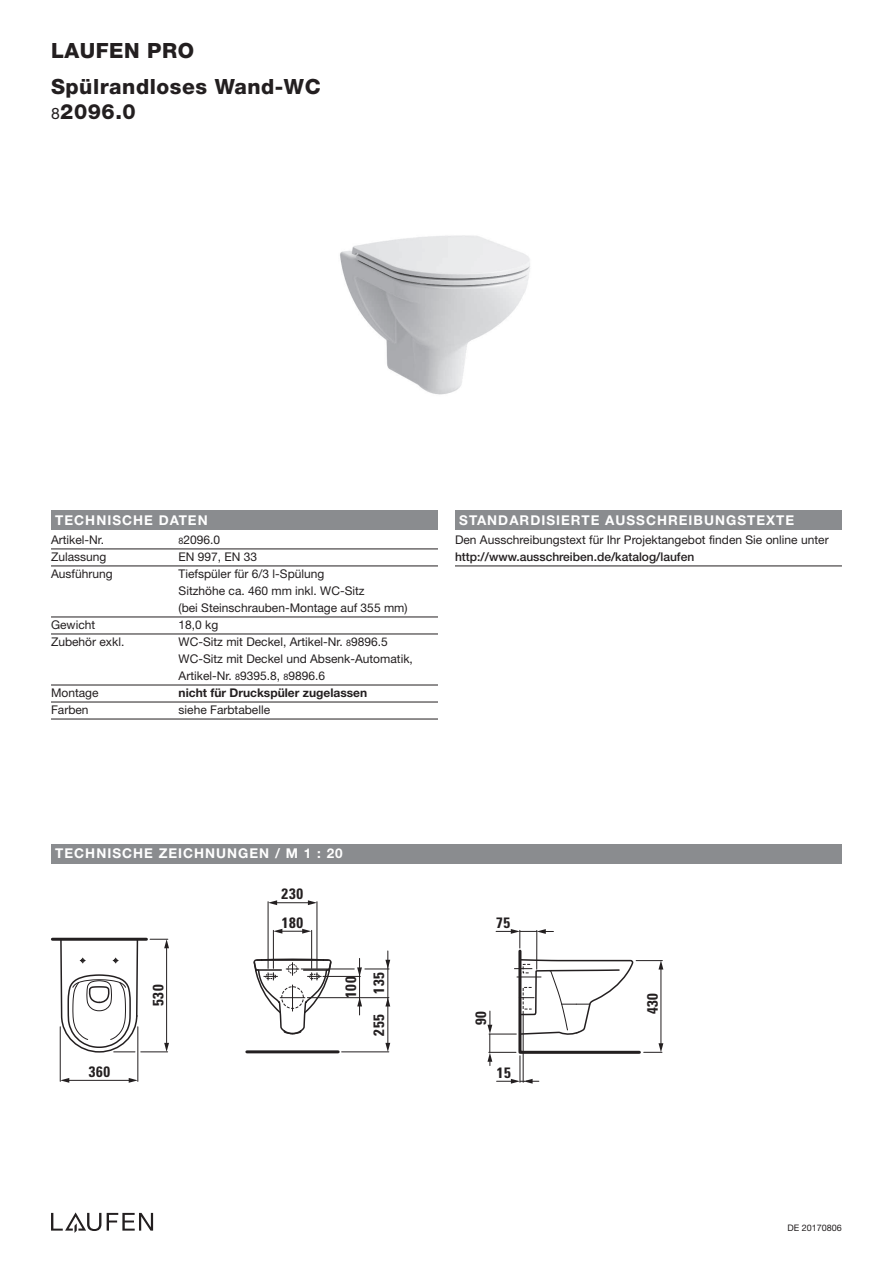
<style>
.page{position:relative;width:893px;height:1263px;background:#fff}
.page>*{position:absolute;margin:0;border:0;box-sizing:border-box;transform-origin:0 0}
.t1{font:800 21px/25.5px "Helvetica Neue";letter-spacing:.025em;color:#231f20}
.t2{font:700 condensed 15px "Univers";letter-spacing:.05em;color:#231f20}
.t3{font:700 13.5px "Helvetica Neue";letter-spacing:.075em;color:#fff}
.t4{font:12px/17px "Helvetica Neue";color:#231f20}
.t5{font:500 12px "Helvetica Neue";color:#231f20}
.t6{font:700 12px "Helvetica Neue";color:#231f20}
.t7{font:9px "Helvetica Neue";color:#231f20}
.s1{font-weight:400;font-size:15.75px}
.s2{font-size:9px}
</style>
<div class="page">
<div style="left:51px;top:844px;width:791px;height:19px;background:#8a8c8f"></div>
<hr style="left:455px;top:566px;width:387px;height:1px;background:#231f20">
<div style="left:51px;top:510px;width:387px;height:19px;background:#8a8c8f"></div>
<div style="left:455px;top:510px;width:387px;height:19px;background:#8a8c8f"></div>
<svg style="left:107px;top:1213px;width:46px;height:17px"></svg>
<svg style="left:51px;top:1212px;width:50px;height:21px"></svg>
<hr style="left:52px;top:938px;width:94px;height:3px;background:#231f20">
<hr style="left:247px;top:1050px;width:91px;height:3px;background:#231f20">
<svg style="left:59px;top:937px;width:110px;height:146px"></svg>
<hr style="left:166px;top:948px;width:1px;height:95px;background:#231f20">
<hr style="left:273px;top:930px;width:1px;height:38px;background:#231f20">
<hr style="left:311px;top:930px;width:1px;height:38px;background:#231f20">
<hr style="left:268px;top:902px;width:1px;height:66px;background:#231f20">
<hr style="left:317px;top:902px;width:1px;height:66px;background:#231f20">
<svg style="left:273px;top:929px;width:38px;height:5px"></svg>
<hr style="left:323px;top:976px;width:37px;height:1px;background:#231f20">
<svg style="left:357px;top:998px;width:5px;height:8px"></svg>
<hr style="left:359px;top:958px;width:1px;height:57px;background:#231f20">
<hr style="left:342px;top:1051px;width:47px;height:1px;background:#231f20">
<svg style="left:385px;top:997px;width:5px;height:9px"></svg>
<svg style="left:385px;top:1043px;width:5px;height:9px"></svg>
<hr style="left:388px;top:951px;width:1px;height:92px;background:#231f20">
<hr style="left:301px;top:969px;width:53px;height:1px;background:#231f20">
<svg style="left:357px;top:960px;width:33px;height:16px"></svg>
<hr style="left:307px;top:997px;width:82px;height:1px;background:#231f20">
<svg style="left:268px;top:900px;width:9px;height:5px"></svg>
<svg style="left:308px;top:900px;width:9px;height:5px"></svg>
<hr style="left:277px;top:902px;width:31px;height:1px;background:#231f20">
<svg style="left:487px;top:929px;width:176px;height:155px"></svg>
<svg style="left:253px;top:955px;width:79px;height:99px"></svg>
<img style="left:340px;top:235px;width:190px;height:160px">
<hr style="left:51px;top:549px;width:387px;height:1px;background:#231f20">
<hr style="left:51px;top:566px;width:387px;height:1px;background:#231f20">
<hr style="left:51px;top:617px;width:387px;height:1px;background:#231f20">
<hr style="left:51px;top:634px;width:387px;height:1px;background:#231f20">
<hr style="left:51px;top:685px;width:387px;height:1px;background:#231f20">
<hr style="left:51px;top:702px;width:387px;height:1px;background:#231f20">
<hr style="left:51px;top:719px;width:387px;height:1px;background:#231f20">
<h1 class="t1" style="left:51px;top:39px;width:145px">LAUFEN PRO</h1>
<h1 class="t1" style="left:51px;top:75px;width:271px">Spülrandloses Wand-WC<br><span class="s1">8</span>2096.0</h1>
<p class="t3" style="left:55px;top:515px;width:154px">TECHNISCHE DATEN</p>
<p class="t3" style="left:459px;top:515px;width:336px">STANDARDISIERTE AUSSCHREIBUNGSTEXTE</p>
<p class="t4" style="left:51px;top:533px;width:55px">Artikel-Nr.</p>
<p class="t4" style="left:179px;top:533px;width:43px"><span class="s2">8</span>2096.0</p>
<p class="t4" style="left:51px;top:550px;width:57px">Zulassung</p>
<p class="t4" style="left:179px;top:550px;width:80px">EN 997, EN 33</p>
<p class="t4" style="left:51px;top:567px;width:63px">Ausführung</p>
<p class="t4" style="left:179px;top:567px;width:230px">Tiefspüler für 6/3 l-Spülung<br>Sitzhöhe ca. 460 mm inkl. WC-Sitz<br>(bei Steinschrauben-Montage auf 355 mm)</p>
<p class="t4" style="left:51px;top:618px;width:46px">Gewicht</p>
<p class="t4" style="left:179px;top:618px;width:41px">18,0 kg</p>
<p class="t4" style="left:51px;top:635px;width:75px">Zubehör exkl.</p>
<p class="t4" style="left:179px;top:635px;width:236px">WC-Sitz mit Deckel, Artikel-Nr. <span class="s2">8</span>9896.5<br>WC-Sitz mit Deckel und Absenk-Automatik,<br>Artikel-Nr. <span class="s2">8</span>9395.8, <span class="s2">8</span>9896.6</p>
<p class="t4" style="left:51px;top:686px;width:49px">Montage</p>
<p class="t6" style="left:179px;top:689px;width:190px">nicht für Druckspüler zugelassen</p>
<p class="t4" style="left:51px;top:703px;width:39px">Farben</p>
<p class="t4" style="left:179px;top:703px;width:93px">siehe Farbtabelle</p>
<p class="t4" style="left:455px;top:533px;width:375px">Den Ausschreibungstext für Ihr Projektangebot finden Sie online unter</p>
<p class="t5" style="left:455px;top:553px;width:241px">http://www.ausschreiben.de/katalog/laufen</p>
<p class="t3" style="left:55px;top:849px;width:289px">TECHNISCHE ZEICHNUNGEN / M 1 : 20</p>
<p class="t2" style="left:282px;top:888px;width:23px">230</p>
<p class="t2" style="left:282px;top:917px;width:23px">180</p>
<p class="t2" style="left:89px;top:1066px;width:23px">360</p>
<p class="t2" style="left:153px;top:1006px;width:23px;rotate:-90deg">530</p>
<p class="t2" style="left:345px;top:998px;width:23px;rotate:-90deg">100</p>
<p class="t2" style="left:373px;top:994px;width:23px;rotate:-90deg">135</p>
<p class="t2" style="left:373px;top:1035px;width:23px;rotate:-90deg">255</p>
<p class="t2" style="left:496px;top:917px;width:16px">75</p>
<p class="t2" style="left:475px;top:1025px;width:16px;rotate:-90deg">90</p>
<p class="t2" style="left:497px;top:1067px;width:16px">15</p>
<p class="t2" style="left:647px;top:1014px;width:23px;rotate:-90deg">430</p>
<p class="t7" style="left:788px;top:1224px;width:56px">DE 20170806</p>
</div>
